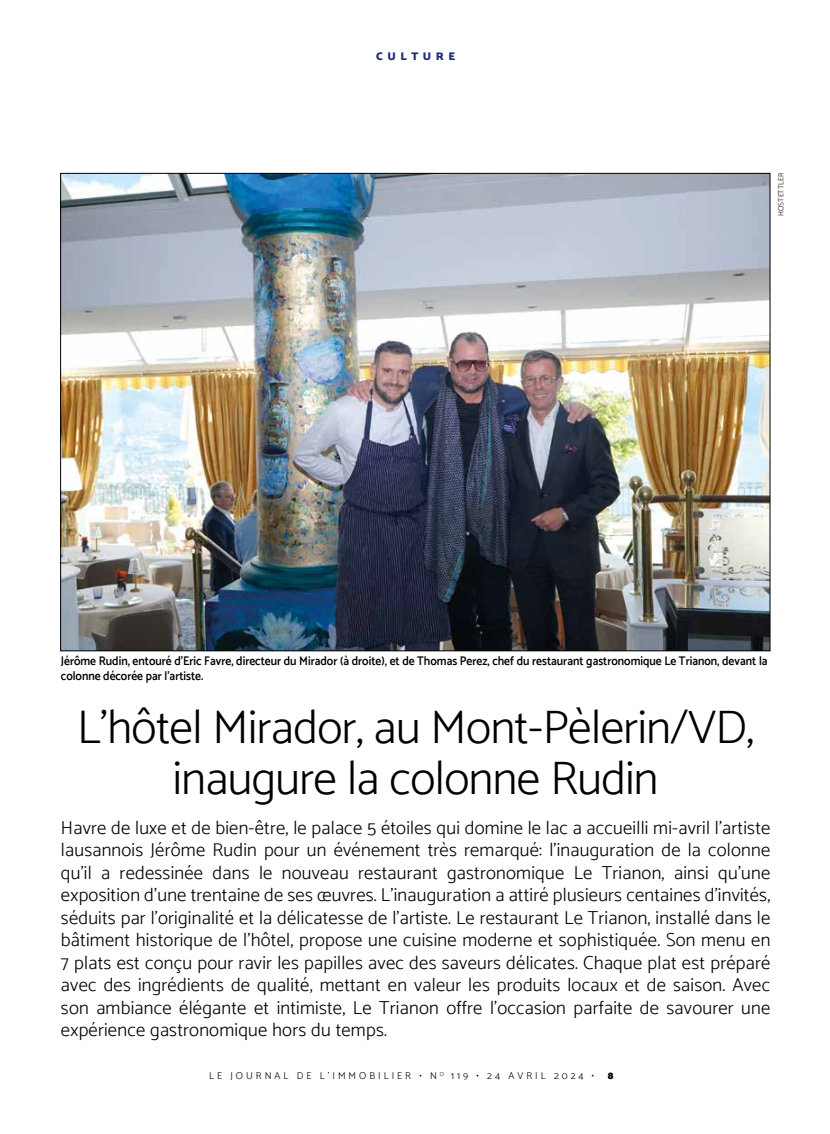
<style>
.page{position:relative;width:830px;height:1134px;background:#fff}
.page>*{position:absolute;margin:0;border:0;box-sizing:border-box;transform-origin:0 0}
.t1{font:300 47.5px/50px "Catamaran";letter-spacing:-.01em;color:#000;text-align:center}
.t2{font:300 18.75px/22.5px "Catamaran";letter-spacing:.01em;color:#000;text-align:justify}
.t3{font:600 12.5px/15px "Catamaran";color:#000;scale:.92 1}
.t4{font:900 11.25px "Catamaran";letter-spacing:.4em;color:#232c77}
.t5{font:300 10px "Catamaran";letter-spacing:.3em;color:#000}
.t6{font:900 10px "Catamaran";color:#000}
.t7{font:300 7.5px "Catamaran";letter-spacing:.01em;color:#000}
</style>
<div class="page">
<img style="left:62px;top:175px;width:706px;height:474px">
<p class="t4" style="left:376px;top:50px;width:80px">CULTURE</p>
<p class="t7" style="left:776px;top:216px;width:44px;rotate:-90deg">HOSTETTLER</p>
<p class="t3" style="left:61px;top:653px;width:769px">Jérôme Rudin, entouré d’Eric Favre, directeur du Mirador (à droite), et de Thomas Perez, chef du restaurant gastronomique Le Trianon, devant la colonne décorée par l’artiste.</p>
<h1 class="t1" style="left:77px;top:702px;width:678px">L’hôtel Mirador, au Mont-Pèlerin/VD, inaugure la colonne Rudin</h1>
<p class="t2" style="left:61px;top:816px;width:710px">Havre de luxe et de bien-être, le palace 5 étoiles qui domine le lac a accueilli mi-avril l’artiste lausannois Jérôme Rudin pour un événement très remarqué: l’inauguration de la colonne qu’il a redessinée dans le nouveau restaurant gastronomique Le Trianon, ainsi qu’une exposition d’une trentaine de ses œuvres. L’inauguration a attiré plusieurs centaines d’invités, séduits par l’originalité et la délicatesse de l’artiste. Le restaurant Le Trianon, installé dans le bâtiment historique de l’hôtel, propose une cuisine moderne et sophistiquée. Son menu en 7 plats est conçu pour ravir les papilles avec des saveurs délicates. Chaque plat est préparé avec des ingrédients de qualité, mettant en valeur les produits locaux et de saison. Avec son ambiance élégante et intimiste, Le Trianon offre l’occasion parfaite de savourer une expérience gastronomique hors du temps.</p>
<p class="t5" style="left:209px;top:1070px;width:386px">LE JOURNAL DE L’IMMOBILIER • N <sup>O</sup> 119 • 24 AVRIL 2024 •</p>
<p class="t6" style="left:607px;top:1070px;width:7px">8</p>
</div>
